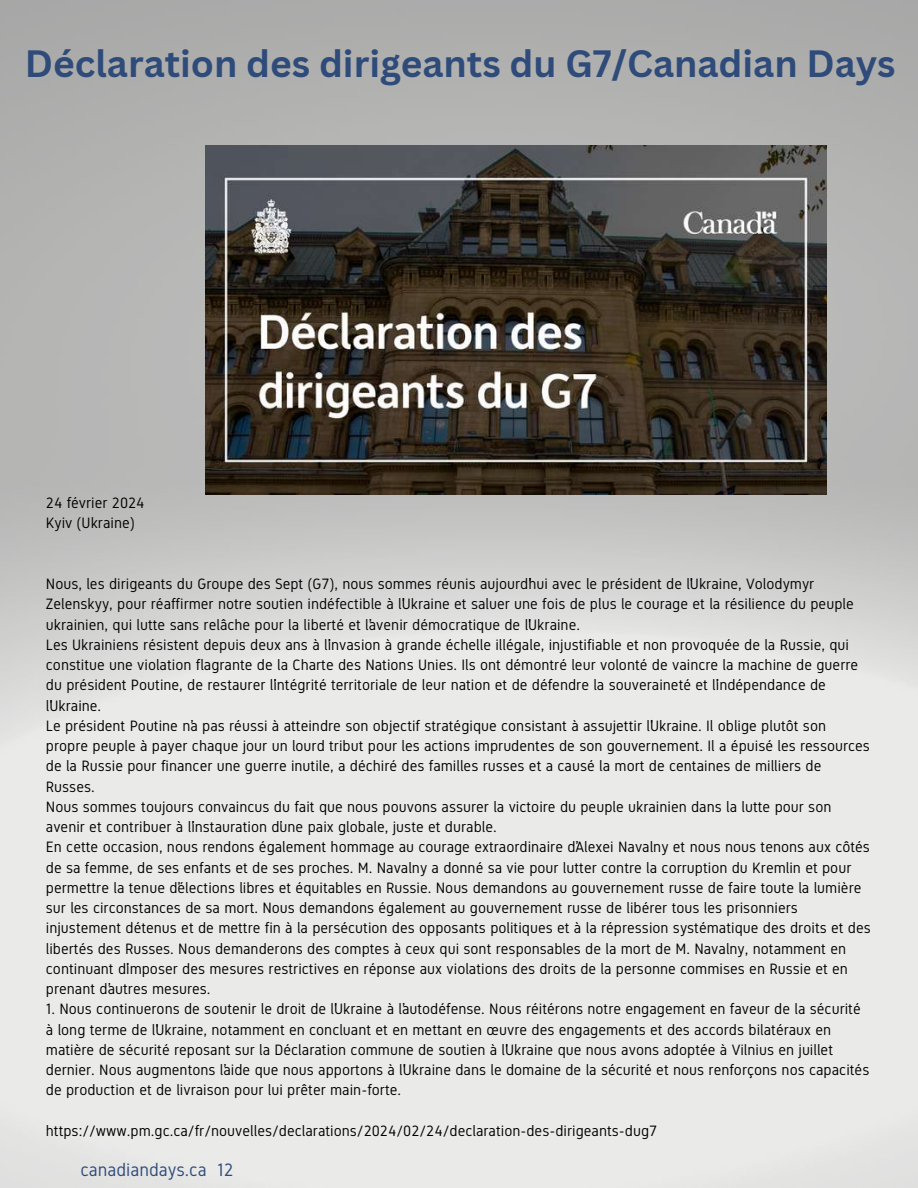
<style>
.page{position:relative;width:918px;height:1188px;background:#fff}
.page>*{position:absolute;margin:0;border:0;box-sizing:border-box;transform-origin:0 0}
.t1{font:700 37.05px "Canva Sans";color:#2e4b7a}
.t2{font:18px "Gidole";color:#2e4b7a}
.t3{font:15px/20.2px "Gidole";color:#000}
</style>
<div class="page">
<img style="left:0;top:0;width:918px;height:1188px">
<img style="left:206px;top:146px;width:621px;height:349px">
<h1 class="t1" style="left:25px;top:38px;width:872px">Déclaration des dirigeants du G7/Canadian Days</h1>
<p class="t3" style="left:46px;top:493px;width:100px">24 février 2024<br>Kyiv (Ukraine)</p>
<p class="t3" style="left:46px;top:574px;width:826px">Nous, les dirigeants du Groupe des Sept (G7), nous sommes réunis aujourd’hui avec le président de l’Ukraine, Volodymyr Zelenskyy, pour réaffirmer notre soutien indéfectible à l’Ukraine et saluer une fois de plus le courage et la résilience du peuple ukrainien, qui lutte sans relâche pour la liberté et l’avenir démocratique de l’Ukraine.<br>Les Ukrainiens résistent depuis deux ans à l’invasion à grande échelle illégale, injustifiable et non provoquée de la Russie, qui constitue une violation flagrante de la Charte des Nations Unies. Ils ont démontré leur volonté de vaincre la machine de guerre du président Poutine, de restaurer l’intégrité territoriale de leur nation et de défendre la souveraineté et l’indépendance de l’Ukraine.<br>Le président Poutine n’a pas réussi à atteindre son objectif stratégique consistant à assujettir l’Ukraine. Il oblige plutôt son propre peuple à payer chaque jour un lourd tribut pour les actions imprudentes de son gouvernement. Il a épuisé les ressources de la Russie pour financer une guerre inutile, a déchiré des familles russes et a causé la mort de centaines de milliers de Russes.<br>Nous sommes toujours convaincus du fait que nous pouvons assurer la victoire du peuple ukrainien dans la lutte pour son avenir et contribuer à l’instauration d’une paix globale, juste et durable.<br>En cette occasion, nous rendons également hommage au courage extraordinaire d’Alexei Navalny et nous nous tenons aux côtés de sa femme, de ses enfants et de ses proches. M. Navalny a donné sa vie pour lutter contre la corruption du Kremlin et pour permettre la tenue d’élections libres et équitables en Russie. Nous demandons au gouvernement russe de faire toute la lumière sur les circonstances de sa mort. Nous demandons également au gouvernement russe de libérer tous les prisonniers injustement détenus et de mettre fin à la persécution des opposants politiques et à la répression systématique des droits et des libertés des Russes. Nous demanderons des comptes à ceux qui sont responsables de la mort de M. Navalny, notamment en continuant d’imposer des mesures restrictives en réponse aux violations des droits de la personne commises en Russie et en prenant d’autres mesures.</p>
<p class="t3" style="left:46px;top:999px;width:825px">1. Nous continuerons de soutenir le droit de l’Ukraine à l’autodéfense. Nous réitérons notre engagement en faveur de la sécurité à long terme de l’Ukraine, notamment en concluant et en mettant en œuvre des engagements et des accords bilatéraux en matière de sécurité reposant sur la Déclaration commune de soutien à l’Ukraine que nous avons adoptée à Vilnius en juillet dernier. Nous augmentons l’aide que nous apportons à l’Ukraine dans le domaine de la sécurité et nous renforçons nos capacités de production et de livraison pour lui prêter main-forte.</p>
<p class="t3" style="left:46px;top:1121px;width:613px">https://www.pm.gc.ca/fr/nouvelles/declarations/2024/02/24/declaration-des-dirigeants-dug7</p>
<p class="t2" style="left:80px;top:1160px;width:155px">canadiandays.ca 12</p>
</div>
